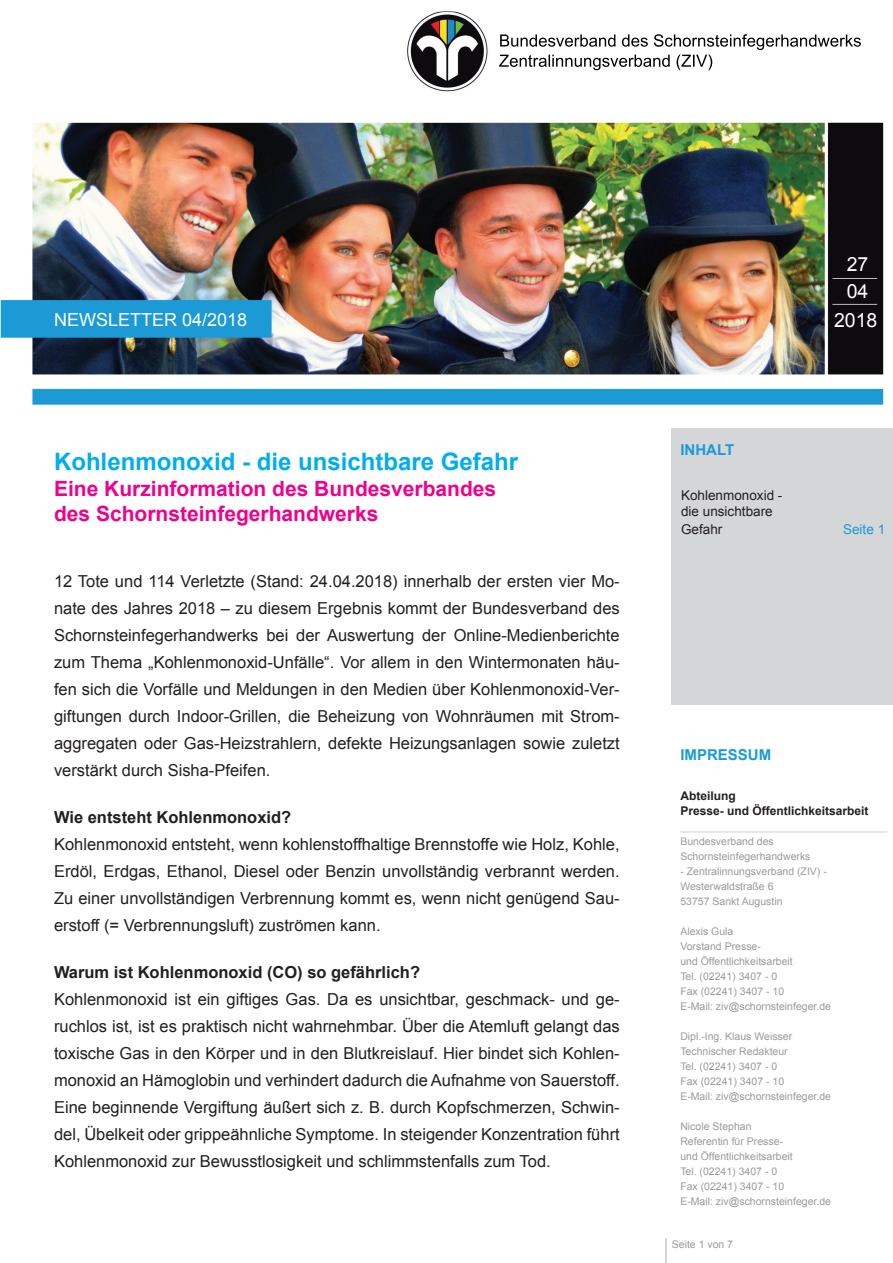
<style>
.page{position:relative;width:893px;height:1263px;background:#fff}
.page>*{position:absolute;margin:0;border:0;box-sizing:border-box;transform-origin:0 0}
.t1{font:700 24px "Arial";color:#00aeef}
.t2{font:700 21px/25.2px "Arial";color:#ed028c}
.t3{font:19.5px/26.5px "Arial";color:#fff}
.t4{font:18px "Arial";color:#fff}
.t5{font:16.5px/27px "Arial";color:#231f20;text-align:justify}
.t6{font:700 16.5px "Arial";color:#231f20}
.t7{font:700 15px "Arial";color:#1a9bd7}
.t8{font:13.5px/16.2px "Arial";color:#231f20}
.t9{font:13.5px "Arial";color:#1a9bd7}
.t10{font:700 12px/15px "Arial";color:#231f20}
.t11{font:12px "Arial";color:#cfd2d6}
.t12{font:10.5px/15px "Arial";color:#999b9e}
</style>
<div class="page">
<img style="left:0;top:11px;width:884px;height:418px">
<svg style="left:665px;top:1239px;width:1px;height:24px"></svg>
<img style="left:672px;top:428px;width:221px;height:1px">
<div style="left:672px;top:429px;width:221px;height:276px;background:#d5d6d8"></div>
<p class="t4" style="left:54px;top:308px;width:195px">NEWSLETTER 04/2018</p>
<h1 class="t1" style="left:54px;top:446px;width:466px">Kohlenmonoxid - die unsichtbare Gefahr</h1>
<p class="t2" style="left:54px;top:476px;width:444px">Eine Kurzinformation des Bundesverbandes des Schornsteinfegerhandwerks</p>
<p class="t5" style="left:54px;top:568px;width:567px">12 Tote und 114 Verletzte (Stand: 24.04.2018) innerhalb der ersten vier Mo&shy;nate des Jahres 2018 – zu diesem Ergebnis kommt der Bundesverband des Schornsteinfegerhandwerks bei der Auswertung der Online-Medienberichte zum Thema „Kohlenmonoxid-Unfälle“. Vor allem in den Wintermonaten häu&shy;fen sich die Vorfälle und Meldungen in den Medien über Kohlenmonoxid-Ver&shy;giftungen durch Indoor-Grillen, die Beheizung von Wohnräumen mit Strom&shy;aggregaten oder Gas-Heizstrahlern, defekte Heizungsanlagen sowie zuletzt verstärkt durch Sisha-Pfeifen.</p>
<p class="t6" style="left:54px;top:806px;width:239px">Wie entsteht Kohlenmonoxid?</p>
<p class="t5" style="left:54px;top:831px;width:567px">Kohlenmonoxid entsteht, wenn kohlenstoffhaltige Brennstoffe wie Holz, Kohle, Erdöl, Erdgas, Ethanol, Diesel oder Benzin unvollständig verbrannt werden.<br>Zu einer unvollständigen Verbrennung kommt es, wenn nicht genügend Sau&shy;erstoff (= Verbrennungsluft) zuströmen kann.</p>
<p class="t6" style="left:54px;top:961px;width:368px">Warum ist Kohlenmonoxid (CO) so gefährlich?</p>
<p class="t5" style="left:54px;top:986px;width:567px">Kohlenmonoxid ist ein giftiges Gas. Da es unsichtbar, geschmack- und ge&shy;ruchlos ist, ist es praktisch nicht wahrnehmbar. Über die Atemluft gelangt das toxische Gas in den Körper und in den Blutkreislauf. Hier bindet sich Kohlen&shy;monoxid an Hämoglobin und verhindert dadurch die Aufnahme von Sauerstoff.<br>Eine beginnende Vergiftung äußert sich z. B. durch Kopfschmerzen, Schwin&shy;del, Übelkeit oder grippeähnliche Symptome. In steigender Konzentration führt Kohlenmonoxid zur Bewusstlosigkeit und schlimmstenfalls zum Tod.</p>
<p class="t7" style="left:680px;top:440px;width:55px">INHALT</p>
<p class="t3" style="left:847px;top:252px;width:23px">27<br>04</p>
<p class="t3" style="left:834px;top:307px;width:45px">2018</p>
<p class="t8" style="left:681px;top:487px;width:103px">Kohlenmonoxid - die unsichtbare</p>
<p class="t8" style="left:681px;top:521px;width:43px">Gefahr</p>
<p class="t9" style="left:843px;top:520px;width:44px">Seite 1</p>
<p class="t7" style="left:680px;top:744px;width:92px">IMPRESSUM</p>
<p class="t10" style="left:680px;top:788px;width:190px">Abteilung<br>Presse- und Öffentlichkeitsarbeit</p>
<p class="t11" style="left:680px;top:818px;width:208px">_______________________________</p>
<p class="t12" style="left:680px;top:834px;width:132px">Bundesverband des<br>Schornsteinfegerhandwerks</p>
<p class="t12" style="left:680px;top:864px;width:148px">- Zentralinnungsverband (ZIV) -<br>Westerwaldstraße 6<br>53757 Sankt Augustin</p>
<p class="t12" style="left:680px;top:924px;width:152px">Alexis Gula<br>Vorstand Presse-<br>und Öffentlichkeitsarbeit<br>Tel. (02241) 3407 - 0<br>Fax (02241) 3407 - 10<br>E-Mail: ziv@schornsteinfeger.de</p>
<p class="t12" style="left:680px;top:1029px;width:152px">Dipl.-Ing. Klaus Weisser<br>Technischer Redakteur<br>Tel. (02241) 3407 - 0<br>Fax (02241) 3407 - 10<br>E-Mail: ziv@schornsteinfeger.de</p>
<p class="t12" style="left:680px;top:1119px;width:152px">Nicole Stephan<br>Referentin für Presse-<br>und Öffentlichkeitsarbeit<br>Tel. (02241) 3407 - 0<br>Fax (02241) 3407 - 10<br>E-Mail: ziv@schornsteinfeger.de</p>
<p class="t12" style="left:672px;top:1237px;width:63px">Seite 1 von 7</p>
</div>
